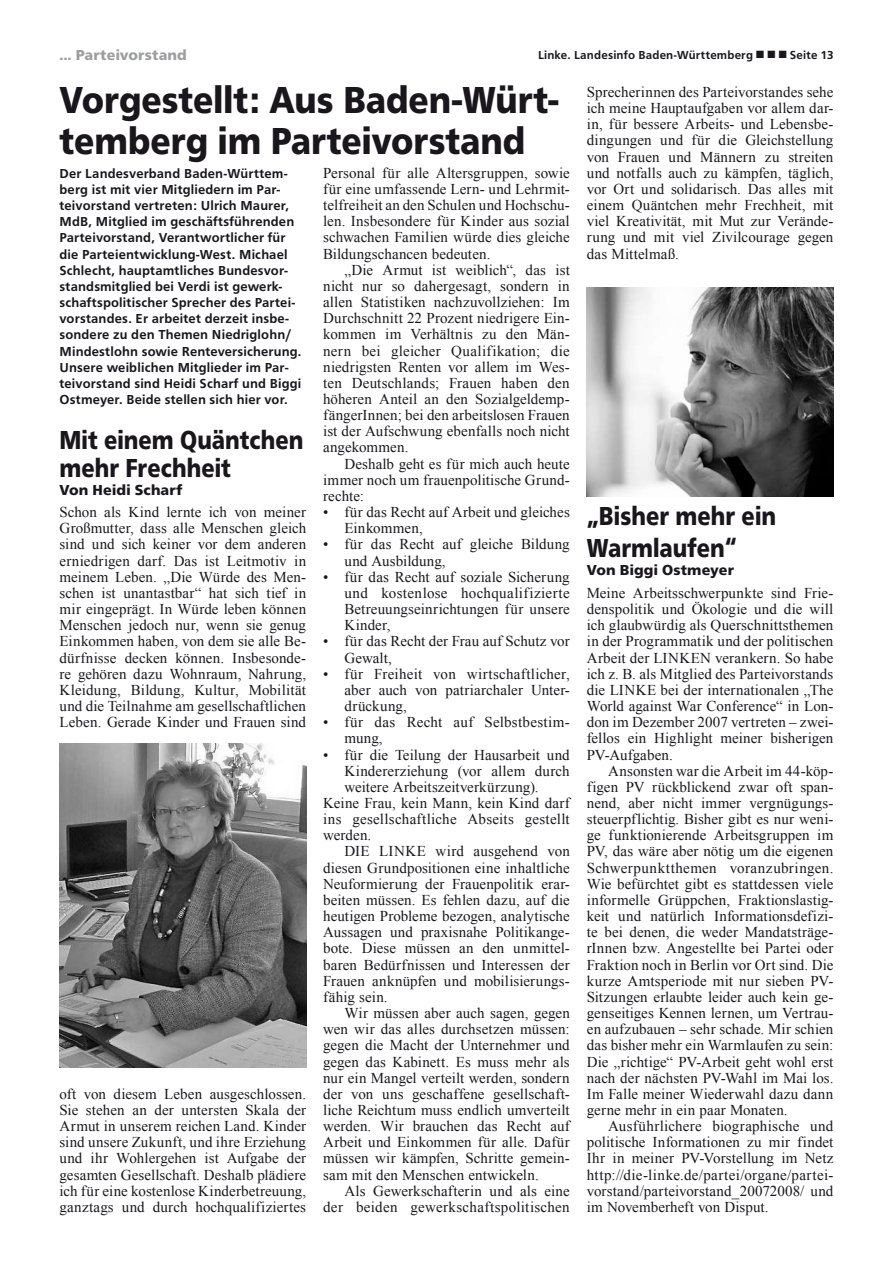
<style>
.page{position:relative;width:893px;height:1263px;background:#fff}
.page>*{position:absolute;margin:0;border:0;box-sizing:border-box;transform-origin:0 0}
.t1{font:800 39px/41px "Front Page";color:#1a171c;scale:.9 1}
.t2{font:800 27px/28.3px "Front Page";color:#1a171c;scale:.85 1}
.t3{font:15px/16.2px "Times New Roman";letter-spacing:.01em;color:#1a171c;text-align:justify}
.t4{font:800 15px "Front Page";letter-spacing:.01em;color:#1a171c}
.t5{font:800 15px "Front Page";letter-spacing:.01em;color:#9d9ea0}
.t6{font:15px "Times New Roman";letter-spacing:.03em;color:#1a171c}
.t7{font:700 13.5px/16.2px "Front Page";letter-spacing:.01em;color:#1a171c}
.t8{font:700 12px "Front Page";letter-spacing:.015em;color:#1a171c}
</style>
<div class="page">
<img style="left:60px;top:743px;width:246px;height:324px">
<img style="left:587px;top:288px;width:246px;height:208px">
<p class="t5" style="left:60px;top:46px;width:129px">… Parteivorstand</p>
<p class="t8" style="left:538px;top:48px;width:216px">Linke. Landesinfo Baden-Württemberg</p>
<p class="t8" style="left:790px;top:48px;width:45px">Seite 13</p>
<h1 class="t1" style="left:60px;top:79px;width:556px">Vorgestellt: Aus Baden-Würt&shy;temberg im Parteivorstand</h1>
<p class="t7" style="left:60px;top:165px;width:243px">Der Landesverband Baden-Württem&shy;berg ist mit vier Mitgliedern im Par&shy;teivorstand vertreten: Ulrich Maurer, MdB, Mitglied im geschäftsführenden Parteivorstand, Verantwortlicher für die Parteientwicklung-West. Michael Schlecht, hauptamtliches Bundesvor&shy;standsmitglied bei Verdi ist gewerk&shy;schaftspolitischer Sprecher des Partei&shy;vorstandes. Er arbeitet derzeit insbe&shy;sondere zu den Themen Niedriglohn/ Mindestlohn sowie Renteversicherung.<br>Unsere weiblichen Mitglieder im Par&shy;teivorstand sind Heidi Scharf und Biggi Ostmeyer. Beide stellen sich hier vor.</p>
<h2 class="t2" style="left:60px;top:425px;width:288px">Mit einem Quäntchen mehr Frechheit</h2>
<p class="t4" style="left:60px;top:481px;width:125px">Von Heidi Scharf</p>
<p class="t3" style="left:60px;top:504px;width:248px">Schon als Kind lernte ich von meiner Großmutter, dass alle Menschen gleich sind und sich keiner vor dem anderen erniedrigen darf. Das ist Leitmotiv in meinem Leben. „Die Würde des Men&shy;schen ist unantastbar“ hat sich tief in mir eingeprägt. In Würde leben können Menschen jedoch nur, wenn sie genug Einkommen haben, von dem sie alle Be&shy;dürfnisse decken können. Insbesonde&shy;re gehören dazu Wohnraum, Nahrung, Kleidung, Bildung, Kultur, Mobilität und die Teilnahme am gesellschaftlichen Leben. Gerade Kinder und Frauen sind</p>
<p class="t3" style="left:60px;top:1085px;width:248px">oft von diesem Leben ausgeschlossen.<br>Sie stehen an der untersten Skala der Armut in unserem reichen Land. Kinder sind unsere Zukunft, und ihre Erziehung und ihr Wohlergehen ist Aufgabe der gesamten Gesellschaft. Deshalb plädiere ich für eine kostenlose Kinderbetreuung, ganztags und durch hochqualifiziertes</p>
<p class="t3" style="left:323px;top:164px;width:248px">Personal für alle Altersgruppen, sowie für eine umfassende Lern- und Lehrmit&shy;telfreiheit an den Schulen und Hochschu&shy;len. Insbesondere für Kinder aus sozial schwachen Familien würde dies gleiche Bildungschancen bedeuten.</p>
<p class="t3" style="left:323px;top:261px;width:248px;text-indent:21px">„Die Armut ist weiblich“, das ist nicht nur so dahergesagt, sondern in allen Statistiken nachzuvollziehen: Im Durchschnitt 22 Prozent niedrigere Ein&shy;kommen im Verhältnis zu den Män&shy;nern bei gleicher Qualifikation; die niedrigsten Renten vor allem im Wes&shy;ten Deutschlands; Frauen haben den hö-heren Anteil an den Sozialgeldemp&shy;fängerInnen; bei den arbeitslosen Frauen ist der Aufschwung ebenfalls noch nicht angekommen.</p>
<p class="t3" style="left:323px;top:455px;width:248px;text-indent:21px">Deshalb geht es für mich auch heute immer noch um frauenpolitische Grund&shy;rechte:</p>
<p class="t3" style="left:344px;top:504px;width:227px">für das Recht auf Arbeit und gleiches</p>
<p class="t3" style="left:344px;top:520px;width:80px">Einkommen,</p>
<p class="t3" style="left:344px;top:536px;width:227px">für das Recht auf gleiche Bildung</p>
<p class="t3" style="left:344px;top:552px;width:103px">und Ausbildung,</p>
<p class="t3" style="left:344px;top:568px;width:227px">für das Recht auf soziale Sicherung</p>
<p class="t3" style="left:344px;top:584px;width:227px">und kostenlose hochqualifizierte</p>
<p class="t3" style="left:344px;top:601px;width:227px">Betreuungseinrichtungen für unsere</p>
<p class="t3" style="left:344px;top:617px;width:48px">Kinder,</p>
<p class="t3" style="left:344px;top:633px;width:227px">für das Recht der Frau auf Schutz vor</p>
<p class="t3" style="left:344px;top:649px;width:49px">Gewalt,</p>
<p class="t3" style="left:344px;top:665px;width:227px">für Freiheit von wirtschaftlicher,</p>
<p class="t3" style="left:344px;top:681px;width:227px">aber auch von patriarchaler Unter-</p>
<p class="t6" style="left:344px;top:696px;width:64px">drückung,</p>
<p class="t3" style="left:344px;top:714px;width:227px">für das Recht auf Selbstbestim-</p>
<p class="t3" style="left:344px;top:730px;width:40px">mung,</p>
<p class="t3" style="left:344px;top:746px;width:227px">für die Teilung der Hausarbeit und</p>
<p class="t3" style="left:344px;top:762px;width:227px">Kindererziehung (vor allem durch</p>
<p class="t3" style="left:344px;top:778px;width:196px">weitere Arbeitszeitverkürzung).</p>
<p class="t3" style="left:323px;top:795px;width:248px">Keine Frau, kein Mann, kein Kind darf</p>
<p class="t3" style="left:323px;top:811px;width:248px">ins gesellschaftliche Abseits gestellt</p>
<p class="t3" style="left:323px;top:827px;width:50px">werden.</p>
<p class="t3" style="left:344px;top:843px;width:227px">DIE LINKE wird ausgehend von</p>
<p class="t3" style="left:323px;top:859px;width:248px">diesen Grundpositionen eine inhaltliche</p>
<p class="t3" style="left:323px;top:875px;width:248px">Neuformierung der Frauenpolitik erar-</p>
<p class="t3" style="left:323px;top:891px;width:248px">beiten müssen. Es fehlen dazu, auf die</p>
<p class="t3" style="left:323px;top:908px;width:248px">heutigen Probleme bezogen, analytische</p>
<p class="t3" style="left:323px;top:924px;width:248px">Aussagen und praxisnahe Politikange-</p>
<p class="t3" style="left:323px;top:940px;width:248px">bote. Diese müssen an den unmittel-</p>
<p class="t3" style="left:323px;top:956px;width:248px">baren Bedürfnissen und Interessen der</p>
<p class="t3" style="left:323px;top:972px;width:248px">Frauen anknüpfen und mobilisierungs-</p>
<p class="t3" style="left:323px;top:988px;width:66px">fähig sein.</p>
<p class="t3" style="left:344px;top:1005px;width:227px">Wir müssen aber auch sagen, gegen</p>
<p class="t3" style="left:323px;top:1021px;width:248px">wen wir das alles durchsetzen müssen:</p>
<p class="t3" style="left:323px;top:1037px;width:248px">gegen die Macht der Unternehmer und</p>
<p class="t3" style="left:323px;top:1053px;width:248px">gegen das Kabinett. Es muss mehr als</p>
<p class="t3" style="left:323px;top:1069px;width:248px">nur ein Mangel verteilt werden, sondern</p>
<p class="t3" style="left:323px;top:1085px;width:248px">der von uns geschaffene gesellschaft-</p>
<p class="t3" style="left:323px;top:1102px;width:248px">liche Reichtum muss endlich umverteilt</p>
<p class="t3" style="left:323px;top:1118px;width:248px">werden. Wir brauchen das Recht auf</p>
<p class="t3" style="left:323px;top:1134px;width:248px">Arbeit und Einkommen für alle. Dafür</p>
<p class="t3" style="left:323px;top:1150px;width:248px">müssen wir kämpfen, Schritte gemein-</p>
<p class="t3" style="left:323px;top:1166px;width:217px">sam mit den Menschen entwickeln.</p>
<p class="t3" style="left:344px;top:1182px;width:227px">Als Gewerkschafterin und als eine</p>
<p class="t3" style="left:323px;top:1198px;width:248px">der beiden gewerkschaftspolitischen</p>
<p class="t3" style="left:323px;top:496px;width:7px;line-height:32.2px">• • •</p>
<p class="t3" style="left:323px;top:625px;width:7px;line-height:32.2px">• •</p>
<p class="t3" style="left:323px;top:706px;width:7px;line-height:32.2px">• •</p>
<p class="t3" style="left:587px;top:84px;width:248px">Sprecherinnen des Parteivorstandes sehe ich meine Hauptaufgaben vor allem dar&shy;in, für bessere Arbeits- und Lebensbe&shy;dingungen und für die Gleichstellung von Frauen und Männern zu streiten und notfalls auch zu kämpfen, täglich, vor Ort und solidarisch. Das alles mit einem Quäntchen mehr Frechheit, mit viel Kreativität, mit Mut zur Verände&shy;rung und mit viel Zivilcourage gegen das Mittelmaß.</p>
<h2 class="t2" style="left:587px;top:499px;width:224px;line-height:32.2px">„Bisher mehr ein<br>Warmlaufen“</h2>
<p class="t4" style="left:587px;top:561px;width:149px">Von Biggi Ostmeyer</p>
<p class="t3" style="left:587px;top:584px;width:248px">Meine Arbeitsschwerpunkte sind Frie&shy;denspolitik und Ökologie und die will ich glaubwürdig als Querschnittsthemen in der Programmatik und der politischen Arbeit der LINKEN verankern. So habe ich z. B. als Mitglied des Parteivorstands die LINKE bei der internationalen „The World against War Conference“ in Lon&shy;don im Dezember 2007 vertreten – zwei&shy;fellos ein Highlight meiner bisherigen PV-Aufgaben.</p>
<p class="t3" style="left:587px;top:762px;width:248px;text-indent:21px">Ansonsten war die Arbeit im 44-köp&shy;figen PV rückblickend zwar oft span&shy;nend, aber nicht immer vergnügungs&shy;steuerpflichtig. Bisher gibt es nur weni&shy;ge funktionierende Arbeitsgruppen im PV, das wäre aber nötig um die eigenen Schwerpunktthemen voranzubringen.<br>Wie befürchtet gibt es stattdessen viele informelle Grüppchen, Fraktionslastig&shy;keit und natürlich Informationsdefizi&shy;te bei denen, die weder Mandatsträge&shy;rInnen bzw. Angestellte bei Partei oder Fraktion noch in Berlin vor Ort sind. Die kurze Amtsperiode mit nur sieben PV-Sitzungen erlaubte leider auch kein ge&shy;genseitiges Kennen lernen, um Vertrau&shy;en aufzubauen – sehr schade. Mir schien das bisher mehr ein Warmlaufen zu sein:<br>Die „richtige“ PV-Arbeit geht wohl erst nach der nächsten PV-Wahl im Mai los.<br>Im Falle meiner Wiederwahl dazu dann gerne mehr in ein paar Monaten.</p>
<p class="t3" style="left:587px;top:1118px;width:248px;text-indent:21px">Ausführlichere biographische und politische Informationen zu mir findet Ihr in meiner PV-Vorstellung im Netz http://die-linke.de/partei/organe/partei&shy;vorstand/parteivorstand_20072008/ und im Novemberheft von Disput.</p>
</div>
